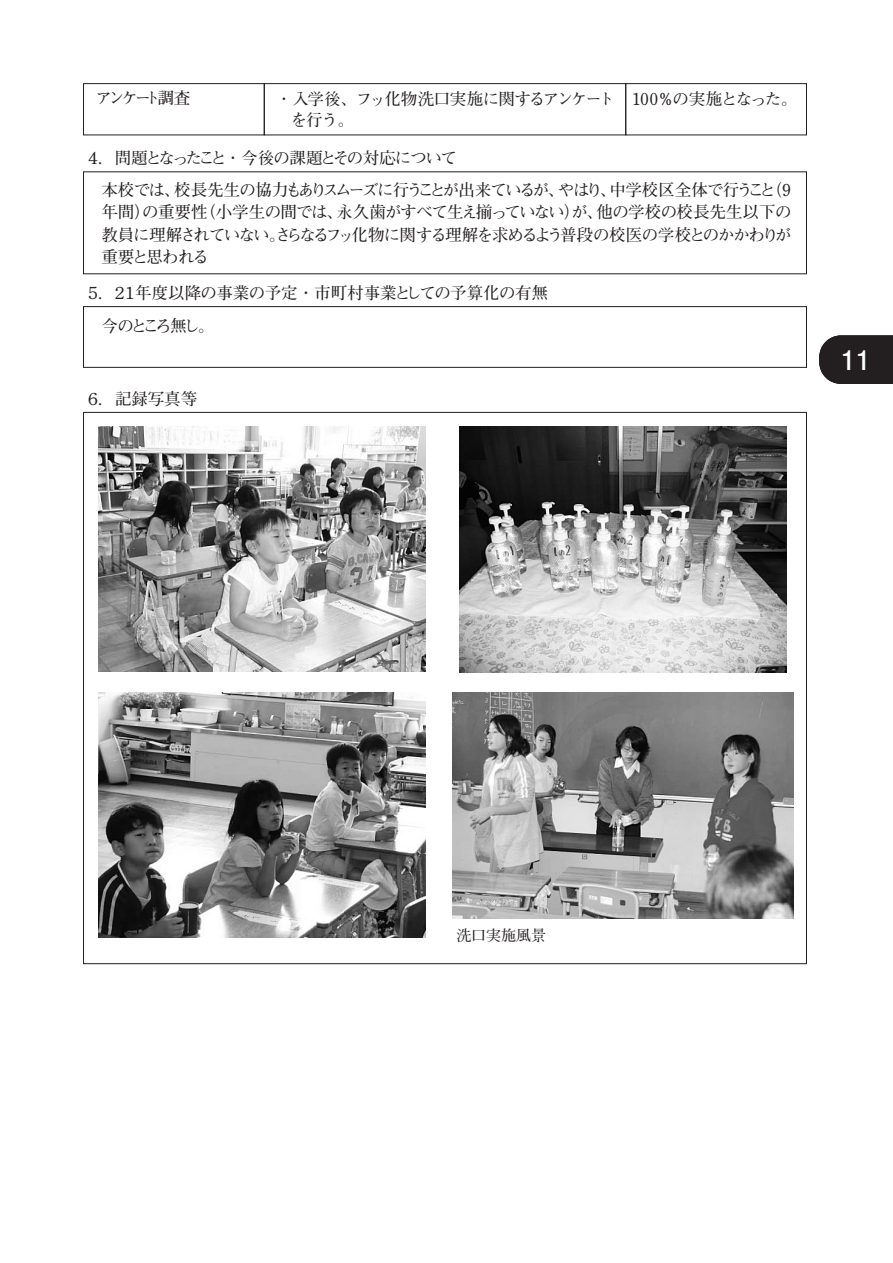
<style>
.page{position:relative;width:893px;height:1263px;background:#fff}
.page>*{position:absolute;margin:0;border:0;box-sizing:border-box;transform-origin:0 0}
.t1{font:27px "Futo Go B101 Pr 6 N Bold 90 pv RKSJ H";color:#fff}
.t2{font:16.5px/22.5px "Futo Min A101 Pr 6 N Bold 90 pv RKSJ H";letter-spacing:-.075em;color:#231f20}
.t3{font:16.5px/32.7px "Futo Min A101 Pr 6 N Bold 90 pv RKSJ H";letter-spacing:-.035em;color:#231f20}
.t4{font:16.5px "Futo Min A101 Pr 6 N Bold 90 pv RKSJ H";letter-spacing:-.055em;color:#231f20}
.t5{font:16.5px "Futo Min A101 Pr 6 N Bold 90 pv RKSJ H";letter-spacing:-.215em;color:#231f20}
.t6{font:15px "Futo Min A101 Pr 6 N Bold 90 pv RKSJ H";color:#231f20}
</style>
<div class="page">
<div style="left:83px;top:83px;width:181px;height:52px;border:1px solid #231f20"></div>
<div style="left:264px;top:83px;width:362px;height:52px;border:1px solid #231f20"></div>
<div style="left:625px;top:83px;width:182px;height:52px;border:1px solid #231f20"></div>
<div style="left:83px;top:306px;width:724px;height:62px;border:1px solid #231f20"></div>
<img style="left:99px;top:427px;width:326px;height:245px">
<img style="left:460px;top:427px;width:326px;height:245px">
<img style="left:99px;top:693px;width:326px;height:245px">
<img style="left:453px;top:693px;width:340px;height:225px">
<div style="left:819px;top:336px;width:74px;height:48px;background:#231f20"></div>
<p class="t5" style="left:95px;top:92px;width:96px">アンケート調査</p>
<p class="t2" style="left:274px;top:90px;width:342px;line-height:21px">・入学後、フッ化物洗口実施に関するアンケート　を行う。</p>
<p class="t4" style="left:632px;top:92px;width:167px">100％の実施となった。</p>
<p class="t2" style="left:101px;top:145px;width:691px;line-height:31.2px;text-indent:-17px">４．問題となったこと・今後の課題とその対応について<br>本校では、校長先生の協力もありスムーズに行うことが出来ているが、やはり、中学校区全体で行うこと（9</p>
<p class="t2" style="left:101px;top:203px;width:692px;text-align:justify">年間）の重要性（小学生の間では、永久歯がすべて生え揃っていない）が、他の学校の校長先生以下の教員に理解されていない。さらなるフッ化物に関する理解を求めるよう普段の校医の学校とのかかわりが重要と思われる</p>
<p class="t3" style="left:101px;top:279px;width:448px;text-indent:-17px">５．２１年度以降の事業の予定・市町村事業としての予算化の有無今のところ無し。</p>
<p class="t2" style="left:85px;top:390px;width:114px">６．記録写真等</p>
<h1 class="t1" style="left:840px;top:349px;width:32px">11</h1>
<p class="t6" style="left:456px;top:929px;width:91px">洗口実施風景</p>
</div>
